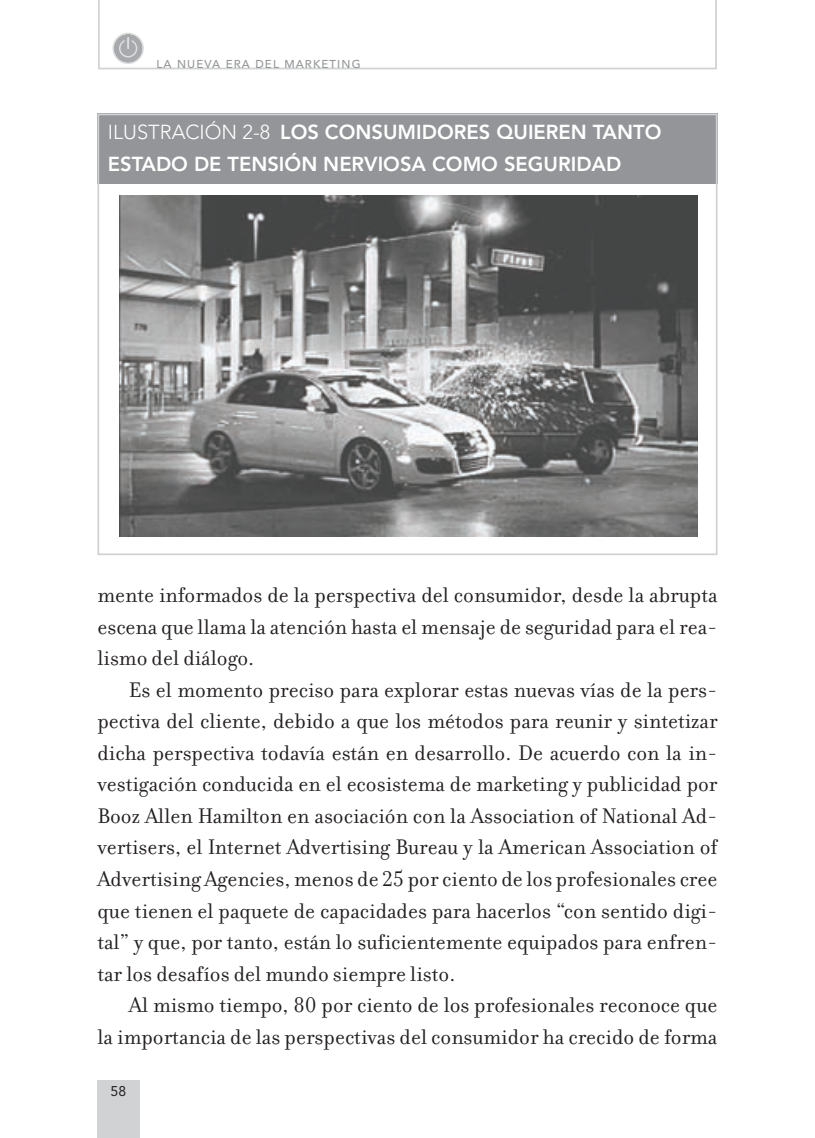
<style>
.page{position:relative;width:815px;height:1138px;background:#fff}
.page>*{position:absolute;margin:0;border:0;box-sizing:border-box;transform-origin:0 0}
.t1{font:22.75px "Filosofia Regular Lining";color:#231f20}
.t2{font:800 20.12px/31.5px "Avenir LT Std";color:#fff}
.t3{font:14px "Avenir LT Std";color:#231f20}
.t4{font:500 11.38px "Avenir LT Std";letter-spacing:.1em;color:#939598}
.s1{font-weight:300}
</style>
<div class="page">
<div style="left:97px;top:1080px;width:42px;height:57px;background:#d1d2d4"></div>
<svg style="left:98px;top:0;width:619px;height:69px"></svg>
<div style="left:97px;top:113px;width:621px;height:71px;background:#939598"></div>
<div style="left:97px;top:113px;width:621px;height:442px;border:2px solid #d1d2d4"></div>
<img style="left:119px;top:196px;width:578px;height:340px">
<p class="t4" style="left:157px;top:57px;width:206px">LA NUEVA ERA DEL MARKETING</p>
<p class="t2" style="left:108px;top:117px;width:555px"><span class="s1">ILUSTRACIÓN 2-8</span> LOS CONSUMIDORES QUIEREN TANTO<br>ESTADO DE TENSIÓN NERVIOSA COMO SEGURIDAD</p>
<p class="t1" style="left:97px;top:582px;width:622px">mente informados de la perspectiva del consumidor, desde la abrupta</p>
<p class="t1" style="left:97px;top:614px;width:622px">escena que llama la atención hasta el mensaje de seguridad para el rea-</p>
<p class="t1" style="left:97px;top:645px;width:158px">lismo del diálogo.</p>
<p class="t1" style="left:129px;top:677px;width:590px">Es el momento preciso para explorar estas nuevas vías de la pers-</p>
<p class="t1" style="left:97px;top:708px;width:622px">pectiva del cliente, debido a que los métodos para reunir y sintetizar</p>
<p class="t1" style="left:97px;top:740px;width:622px">dicha perspectiva todavía están en desarrollo. De acuerdo con la in-</p>
<p class="t1" style="left:97px;top:771px;width:622px">vestigación conducida en el ecosistema de marketing y publicidad por</p>
<p class="t1" style="left:97px;top:803px;width:622px">Booz Allen Hamilton en asociación con la Association of National Ad-</p>
<p class="t1" style="left:97px;top:834px;width:622px">vertisers, el Internet Advertising Bureau y la American Association of</p>
<p class="t1" style="left:97px;top:866px;width:622px">Advertising Agencies, menos de 25 por ciento de los profesionales cree</p>
<p class="t1" style="left:97px;top:897px;width:622px">que tienen el paquete de capacidades para hacerlos “con sentido digi-</p>
<p class="t1" style="left:97px;top:929px;width:622px">tal” y que, por tanto, están lo suficientemente equipados para enfren-</p>
<p class="t1" style="left:97px;top:960px;width:359px">tar los desafíos del mundo siempre listo.</p>
<p class="t1" style="left:129px;top:992px;width:590px">Al mismo tiempo, 80 por ciento de los profesionales reconoce que</p>
<p class="t1" style="left:97px;top:1023px;width:622px">la importancia de las perspectivas del consumidor ha crecido de forma</p>
<p class="t3" style="left:111px;top:1083px;width:17px">58</p>
</div>
